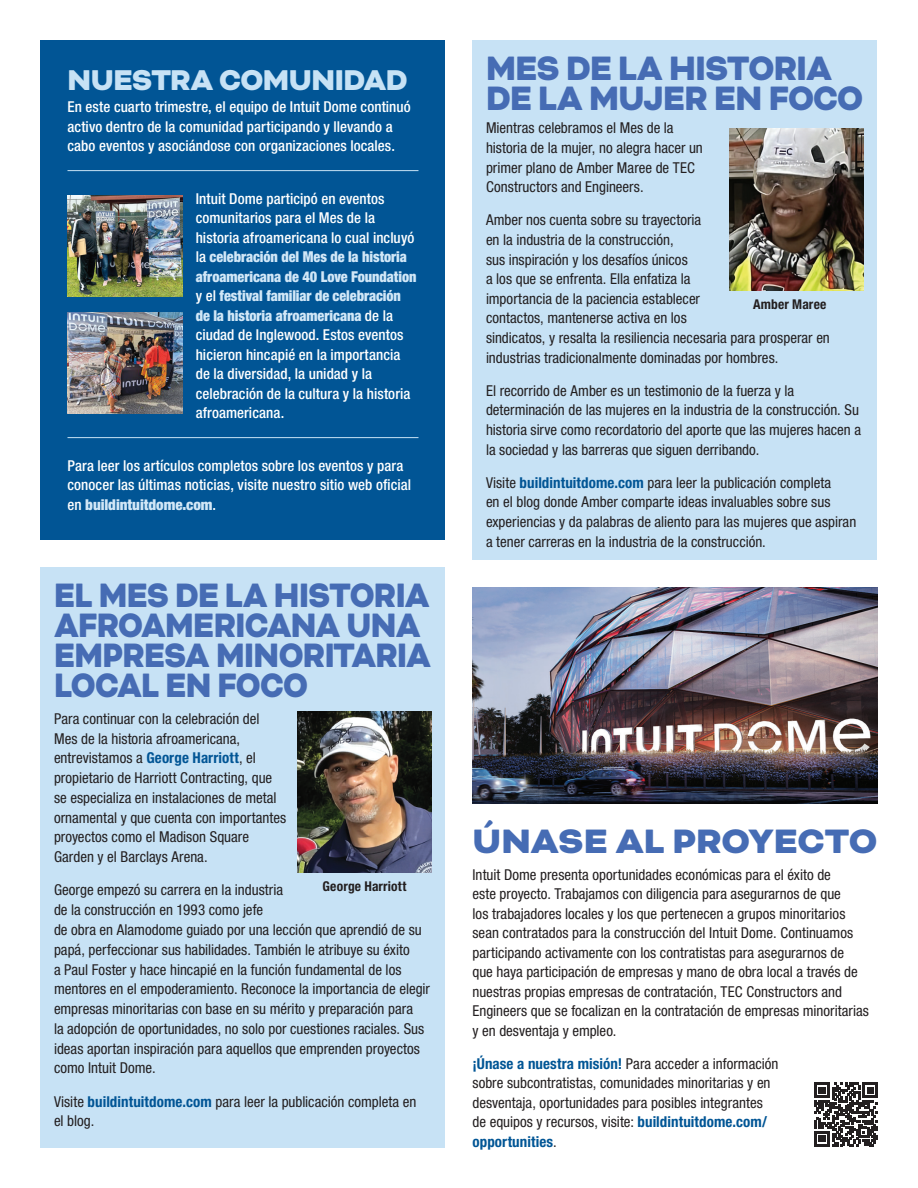
<style>
.page{position:relative;width:918px;height:1188px;background:#fff}
.page>*{position:absolute;margin:0;border:0;box-sizing:border-box;transform-origin:0 0}
.Heads-Intuit-Newsletter{font:900 39px/30.3px "Bicyclette";letter-spacing:-.015em;color:#466cb4;scale:.87 1}
.Heads-Intuit-Newsletter-2{font:900 39px/30.2px "Bicyclette";letter-spacing:-.015em;color:#466cb4;scale:.91 1}
.Heads-Intuit-Newsletter-3{font:900 39px "Bicyclette";letter-spacing:-.015em;color:#466cb4}
.Heads-Intuit-SideBar-Spanish{font:900 33px "Bicyclette";letter-spacing:-.015em;color:#c7e2f5;scale:.95 1}
.BodyCopy-Intuit-Newsletter-Spanish{font:condensed 15px/19.8px "Helvetica Neue LT Pro";color:#231f20}
.BodyCopy-Intuit-SideBar-Spanish{font:500 condensed 15px/19.5px "Helvetica Neue LT Pro";letter-spacing:.005em;color:#fff}
.Captions{font:700 condensed 13.5px "Helvetica Neue LT Pro";letter-spacing:.01em;color:#231f20}
.s1{font-weight:900;color:#d1e7f7}
.s2{font-weight:700;color:#015595}
</style>
<div class="page">
<img style="left:472px;top:587px;width:406px;height:216px">
<div style="left:472px;top:40px;width:406px;height:520px;background:#c7e2f5"></div>
<div style="left:40px;top:567px;width:406px;height:581px;background:#c7e2f5"></div>
<img style="left:729px;top:128px;width:135px;height:162px">
<img style="left:297px;top:711px;width:135px;height:162px">
<div style="left:40px;top:40px;width:406px;height:500px;background:#015595"></div>
<hr style="left:68px;top:170px;width:350px;height:1px;background:#c7e2f5">
<hr style="left:68px;top:437px;width:350px;height:1px;background:#c7e2f5">
<img style="left:68px;top:196px;width:114px;height:101px">
<img style="left:68px;top:313px;width:114px;height:101px">
<svg style="left:814px;top:1083px;width:64px;height:63px"></svg>
<p class="Heads-Intuit-SideBar-Spanish" style="left:68px;top:60px;width:360px">NUESTRA COMUNIDAD</p>
<p class="BodyCopy-Intuit-SideBar-Spanish" style="left:68px;top:97px;width:345px">En este cuarto trimestre, el equipo de Intuit Dome continuó activo dentro de la comunidad participando y llevando a cabo eventos y asociándose con organizaciones locales.</p>
<p class="BodyCopy-Intuit-SideBar-Spanish" style="left:196px;top:189px;width:222px">Intuit Dome participó en eventos comunitarios para el Mes de la historia afroamericana lo cual incluyó la <span class="s1">celebración del Mes de la historia afroamericana de 40 Love Foundation </span>y el <span class="s1">festival familiar de celebración de la historia afroamericana</span> de la ciudad de Inglewood. Estos eventos hicieron hincapié en la importancia de la diversidad, la unidad y la celebración de la cultura y la historia afroamericana.</p>
<p class="BodyCopy-Intuit-SideBar-Spanish" style="left:68px;top:456px;width:345px">Para leer los artículos completos sobre los eventos y para conocer las últimas noticias, visite nuestro sitio web oficial en <span class="s1">buildintuitdome.com</span>.</p>
<p class="Heads-Intuit-Newsletter" style="left:54px;top:580px;width:435px">EL MES DE LA HISTORIA<br>AFROAMERICANA UNA<br>EMPRESA MINORITARIA<br>LOCAL EN FOCO</p>
<p class="BodyCopy-Intuit-Newsletter-Spanish" style="left:54px;top:709px;width:234px">Para continuar con la celebración del Mes de la historia afroamericana, entrevistamos a <span class="s2">George Harriott</span>, el propietario de Harriott Contracting, que se especializa en instalaciones de metal ornamental y que cuenta con importantes proyectos como el Madison Square Garden y el Barclays Arena.</p>
<p class="BodyCopy-Intuit-Newsletter-Spanish" style="left:54px;top:880px;width:377px">George empezó su carrera en la industria<br>de la construcción en 1993 como jefe<br>de obra en Alamodome guiado por una lección que aprendió de su papá, perfeccionar sus habilidades. También le atribuye su éxito<br>a Paul Foster y hace hincapié en la función fundamental de los mentores en el empoderamiento. Reconoce la importancia de elegir empresas minoritarias con base en su mérito y preparación para<br>la adopción de oportunidades, no solo por cuestiones raciales. Sus ideas aportan inspiración para aquellos que emprenden proyectos como Intuit Dome.</p>
<p class="BodyCopy-Intuit-Newsletter-Spanish" style="left:54px;top:1091px;width:364px">Visite <span class="s2">buildintuitdome.com</span> para leer la publicación completa en el blog.</p>
<p class="Captions" style="left:323px;top:878px;width:85px">George Harriott</p>
<p class="Heads-Intuit-Newsletter-2" style="left:486px;top:54px;width:416px">MES DE LA HISTORIA<br>DE LA MUJER EN FOCO</p>
<p class="BodyCopy-Intuit-Newsletter-Spanish" style="left:486px;top:118px;width:218px">Mientras celebramos el Mes de la historia de la mujer, no alegra hacer un primer plano de Amber Maree de TEC Constructors and Engineers.</p>
<p class="BodyCopy-Intuit-Newsletter-Spanish" style="left:486px;top:210px;width:345px">Amber nos cuenta sobre su trayectoria<br>en la industria de la construcción,<br>sus inspiración y los desafíos únicos<br>a los que se enfrenta. Ella enfatiza la<br>importancia de la paciencia establecer<br>contactos, mantenerse activa en los<br>sindicatos, y resalta la resiliencia necesaria para prosperar en industrias tradicionalmente dominadas por hombres.</p>
<p class="BodyCopy-Intuit-Newsletter-Spanish" style="left:486px;top:381px;width:377px">El recorrido de Amber es un testimonio de la fuerza y la determinación de las mujeres en la industria de la construcción. Su historia sirve como recordatorio del aporte que las mujeres hacen a la sociedad y las barreras que siguen derribando.</p>
<p class="BodyCopy-Intuit-Newsletter-Spanish" style="left:486px;top:473px;width:372px">Visite <span class="s2">buildintuitdome.com</span> para leer la publicación completa<br>en el blog donde Amber comparte ideas invaluables sobre sus experiencias y da palabras de aliento para las mujeres que aspiran a tener carreras en la industria de la construcción.</p>
<p class="Captions" style="left:753px;top:296px;width:75px">Amber Maree</p>
<p class="Heads-Intuit-Newsletter-3" style="left:472px;top:819px;width:406px">ÚNASE AL PROYECTO</p>
<p class="BodyCopy-Intuit-Newsletter-Spanish" style="left:472px;top:864px;width:398px">Intuit Dome presenta oportunidades económicas para el éxito de<br>este proyecto. Trabajamos con diligencia para asegurarnos de que<br>los trabajadores locales y los que pertenecen a grupos minoritarios sean contratados para la construcción del Intuit Dome. Continuamos participando activamente con los contratistas para asegurarnos de<br>que haya participación de empresas y mano de obra local a través de nuestras propias empresas de contratación, TEC Constructors and Engineers que se focalizan en la contratación de empresas minoritarias y en desventaja y empleo.</p>
<p class="BodyCopy-Intuit-Newsletter-Spanish" style="left:472px;top:1053px;width:307px"><span class="s2">¡Únase a nuestra misión!</span> Para acceder a información sobre subcontratistas, comunidades minoritarias y en desventaja, oportunidades para posibles integrantes de equipos y recursos, visite: <span class="s2">buildintuitdome.com/ opportunities</span>.</p>
</div>
